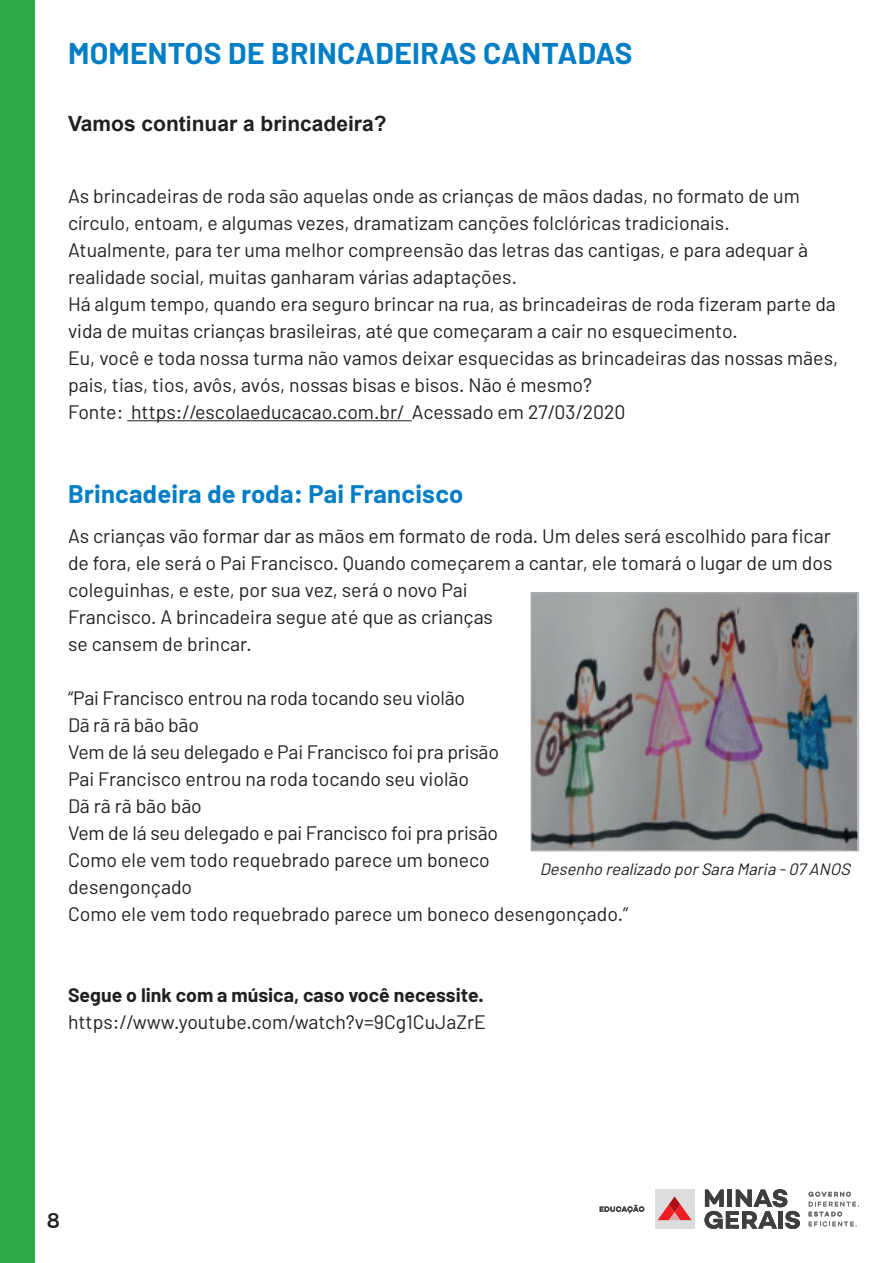
<style>
.page{position:relative;width:893px;height:1263px;background:#fff}
.page>*{position:absolute;margin:0;border:0;box-sizing:border-box;transform-origin:0 0}
.t1{font:700 30px "Barlow";letter-spacing:.01em;color:#007ec5}
.t2{font:700 25.5px "Barlow";letter-spacing:.01em;color:#007ec5}
.t3{font:700 21px "Arial";color:#231f20}
.t4{font:500 21px "Montserrat";color:#231f20}
.t5{font:19.5px/27px "Barlow";color:#231f20}
.t6{font:700 19.5px "Barlow";color:#231f20}
.t7{font:italic 16.5px "Barlow";color:#231f20}
</style>
<div class="page">
<div style="left:0;top:0;width:34px;height:1263px;background:#2eab49"></div>
<div style="left:655px;top:1189px;width:39px;height:39px;background:#dcdddf"></div>
<svg style="left:657px;top:1196px;width:35px;height:24px"></svg>
<svg style="left:704px;top:1189px;width:96px;height:40px"></svg>
<svg style="left:808px;top:1192px;width:43px;height:4px"></svg>
<svg style="left:809px;top:1202px;width:50px;height:24px"></svg>
<svg style="left:600px;top:1205px;width:44px;height:8px"></svg>
<hr style="left:127px;top:420px;width:285px;height:1px;background:#231f20">
<img style="left:533px;top:594px;width:324px;height:255px">
<div style="left:531px;top:592px;width:328px;height:259px;border:1px solid #a8a9ad"></div>
<h1 class="t1" style="left:68px;top:35px;width:566px">MOMENTOS DE BRINCADEIRAS CANTADAS</h1>
<p class="t3" style="left:68px;top:109px;width:320px">Vamos continuar a brincadeira?</p>
<p class="t5" style="left:68px;top:182px;width:772px">As brincadeiras de roda são aquelas onde as crianças de mãos dadas, no formato de um círculo, entoam, e algumas vezes, dramatizam canções folclóricas tradicionais.<br>Atualmente, para ter uma melhor compreensão das letras das cantigas, e para adequar à realidade social, muitas ganharam várias adaptações.<br>Há algum tempo, quando era seguro brincar na rua, as brincadeiras de roda fizeram parte da vida de muitas crianças brasileiras, até que começaram a cair no esquecimento.<br>Eu, você e toda nossa turma não vamos deixar esquecidas as brincadeiras das nossas mães, pais, tias, tios, avôs, avós, nossas bisas e bisos. Não é mesmo?<br>Fonte: https://escolaeducacao.com.br/ Acessado em 27/03/2020</p>
<h2 class="t2" style="left:68px;top:478px;width:397px">Brincadeira de roda: Pai Francisco</h2>
<p class="t5" style="left:68px;top:522px;width:766px">As crianças vão formar dar as mãos em formato de roda. Um deles será escolhido para ficar de fora, ele será o Pai Francisco. Quando começarem a cantar, ele tomará o lugar de um dos coleguinhas, e este, por sua vez, será o novo Pai<br>Francisco. A brincadeira segue até que as crianças<br>se cansem de brincar.</p>
<p class="t5" style="left:68px;top:684px;width:562px">“Pai Francisco entrou na roda tocando seu violão<br>Dã rã rã bão bão<br>Vem de lá seu delegado e Pai Francisco foi pra prisão<br>Pai Francisco entrou na roda tocando seu violão<br>Dã rã rã bão bão<br>Vem de lá seu delegado e pai Francisco foi pra prisão<br>Como ele vem todo requebrado parece um boneco<br>desengonçado<br>Como ele vem todo requebrado parece um boneco desengonçado.”</p>
<p class="t7" style="left:540px;top:859px;width:316px">Desenho realizado porSara Maria -07 ANOS</p>
<p class="t6" style="left:68px;top:982px;width:417px">Segue o link com a música, caso você necessite.</p>
<p class="t5" style="left:68px;top:1008px;width:420px">https://www.youtube.com/watch?v=9Cg1CuJaZrE</p>
<p class="t4" style="left:47px;top:1203px;width:15px">8</p>
</div>
